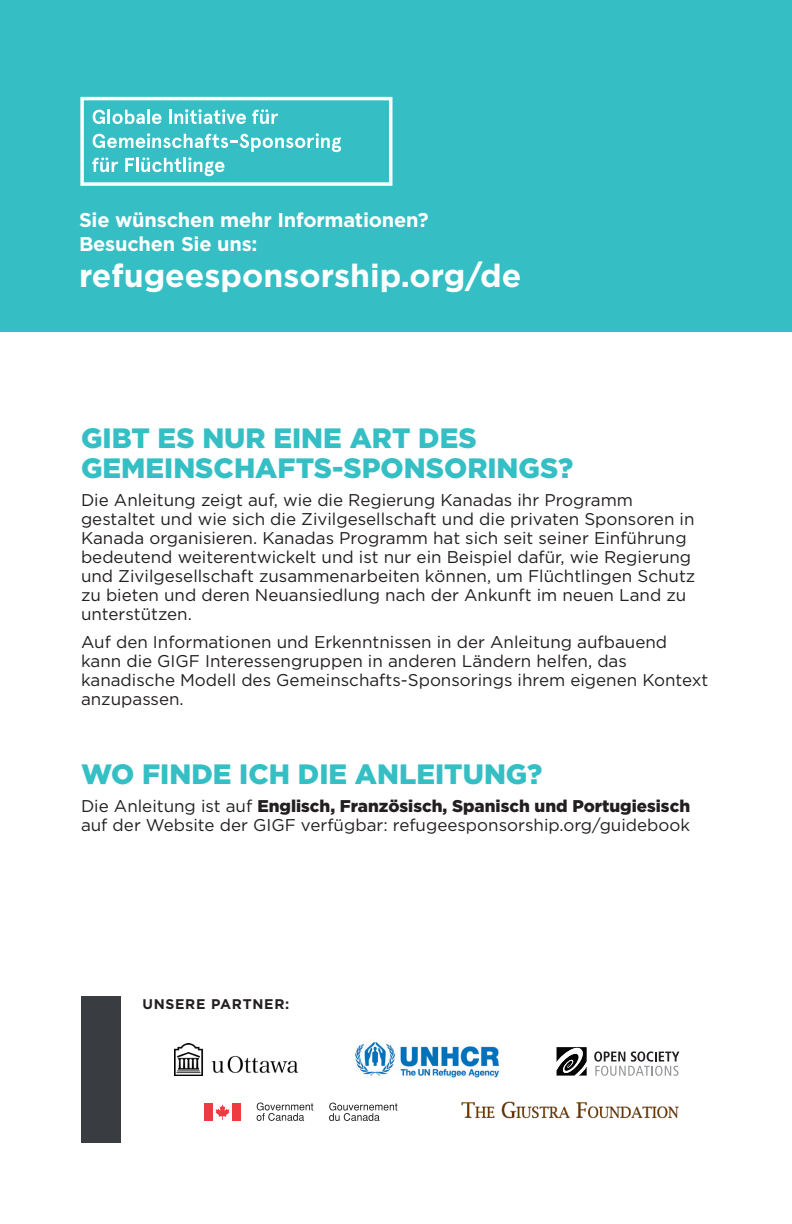
<style>
.page{position:relative;width:792px;height:1224px;background:#fff}
.page>*{position:absolute;margin:0;border:0;box-sizing:border-box;transform-origin:0 0}
.t1{font:700 32px "Gotham";color:#fff}
.SUBHEAD{font:900 28px/30px "Gotham";color:#35bfc4}
.t2{font:700 20px "Gotham";letter-spacing:-.01em;color:#fff}
.t3{font:17px/19px "Gotham";color:#231f20}
.t4{font:700 14px "Gotham";letter-spacing:.05em;color:#231f20}
.s1{font-weight:900}
</style>
<div class="page">
<div style="left:0;top:0;width:792px;height:331px;background:#35bfc4"></div>
<div style="left:81px;top:997px;width:40px;height:146px;background:#393d41"></div>
<img style="left:354px;top:1041px;width:146px;height:37px">
<svg style="left:594px;top:1051px;width:85px;height:25px"></svg>
<svg style="left:557px;top:1047px;width:30px;height:29px"></svg>
<img style="left:174px;top:1043px;width:123px;height:33px">
<svg style="left:257px;top:1103px;width:56px;height:18px"></svg>
<svg style="left:329px;top:1103px;width:68px;height:18px"></svg>
<div style="left:204px;top:1103px;width:9px;height:18px;background:#ee3a41"></div>
<svg style="left:215px;top:1104px;width:14px;height:16px"></svg>
<div style="left:232px;top:1103px;width:9px;height:18px;background:#ee3a41"></div>
<img style="left:461px;top:1101px;width:218px;height:18px">
<svg style="left:80px;top:97px;width:312px;height:89px"></svg>
<p class="t2" style="left:79px;top:208px;width:351px">Sie wünschen mehr Informationen?</p>
<p class="t2" style="left:79px;top:232px;width:180px">Besuchen Sie uns:</p>
<p class="t1" style="left:79px;top:257px;width:444px">refugeesponsorship.org/de</p>
<p class="SUBHEAD" style="left:81px;top:422px;width:494px">GIBT ES NUR EINE ART DES<br>GEMEINSCHAFTS-SPONSORINGS?</p>
<p class="t3" style="left:81px;top:490px;width:616px">Die Anleitung zeigt auf, wie die Regierung Kanadas ihr Programm gestaltet und wie sich die Zivilgesellschaft und die privaten Sponsoren in Kanada organisieren. Kanadas Programm hat sich seit seiner Einführung bedeutend weiterentwickelt und ist nur ein Beispiel dafür, wie Regierung und Zivilgesellschaft zusammenarbeiten können, um Flüchtlingen Schutz zu bieten und deren Neuansiedlung nach der Ankunft im neuen Land zu unterstützen.</p>
<p class="t3" style="left:81px;top:632px;width:629px">Auf den Informationen und Erkenntnissen in der Anleitung aufbauend kann die GIGF Interessengruppen in anderen Ländern helfen, das kanadische Modell des Gemeinschafts-Sponsorings ihrem eigenen Kontext anzupassen.</p>
<p class="SUBHEAD" style="left:81px;top:758px;width:463px">WO FINDE ICH DIE ANLEITUNG?</p>
<p class="t3" style="left:81px;top:796px;width:611px">Die Anleitung ist auf <span class="s1">Englisch, Französisch, Spanisch und Portugiesisch </span>auf der Website der GIGF verfügbar: refugeesponsorship.org/guidebook</p>
<p class="t4" style="left:143px;top:996px;width:148px">UNSERE PARTNER:</p>
</div>
